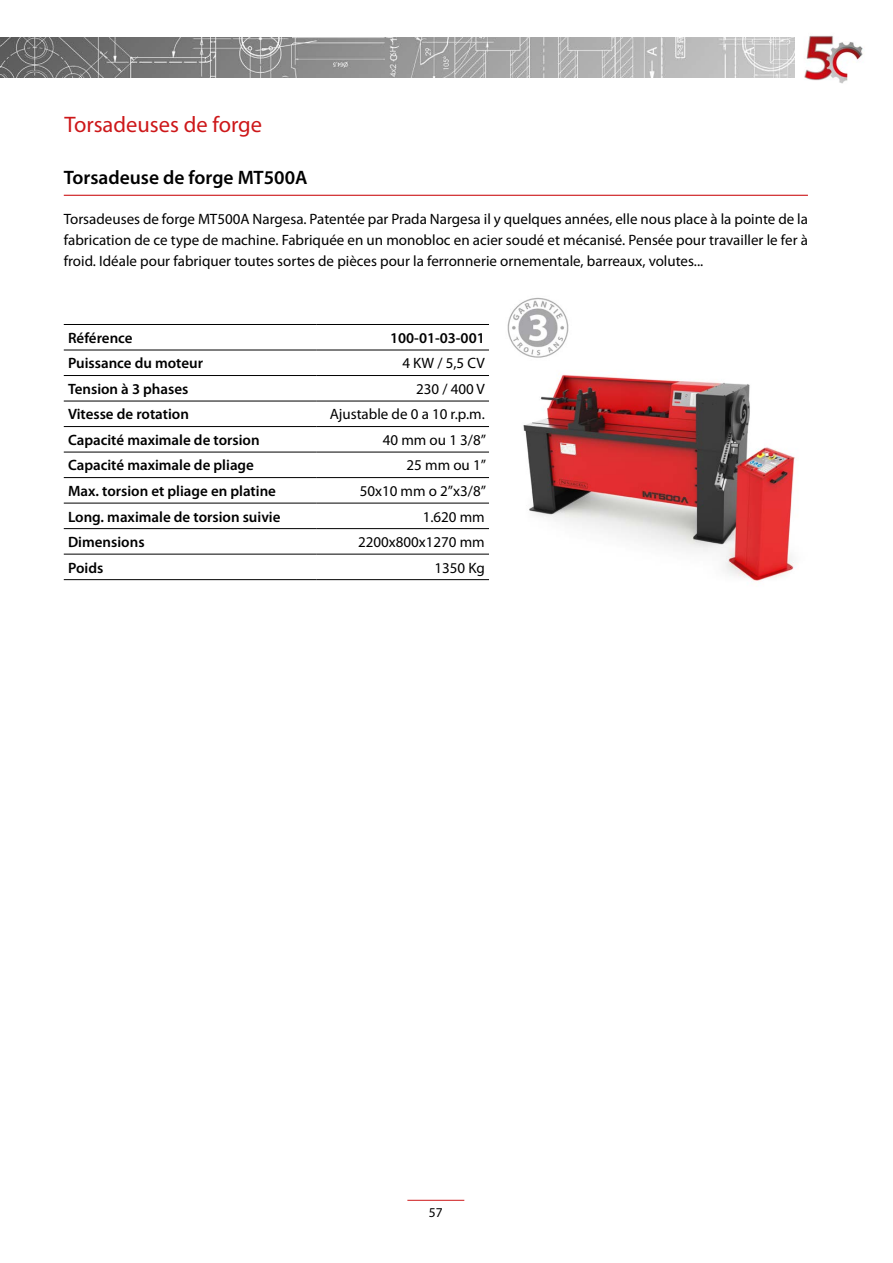
<style>
.page{position:relative;width:893px;height:1263px;background:#fff}
.page>*{position:absolute;margin:0;border:0;box-sizing:border-box;transform-origin:0 0}
.t1{font:22.5px "Myriad Pro";color:#cd1719}
.t2{font:600 19.5px "Myriad Pro";color:#000}
.t3{font:15px/21px "Myriad Pro";color:#000;text-align:justify}
.t4{font:600 15px "Myriad Pro";color:#000}
.t5{font:13.5px "Myriad Pro";color:#000}
</style>
<div class="page">
<img style="left:0;top:38px;width:795px;height:40px">
<img style="left:804px;top:35px;width:59px;height:49px">
<hr style="left:407px;top:1200px;width:57px;height:1px;background:#cd1719">
<img style="left:523px;top:374px;width:272px;height:207px">
<img style="left:507px;top:297px;width:62px;height:61px">
<hr style="left:64px;top:324px;width:253px;height:1px;background:#000">
<hr style="left:317px;top:324px;width:172px;height:1px;background:#000">
<hr style="left:64px;top:350px;width:253px;height:1px;background:#000">
<hr style="left:317px;top:350px;width:172px;height:1px;background:#000">
<hr style="left:64px;top:375px;width:253px;height:1px;background:#000">
<hr style="left:317px;top:375px;width:172px;height:1px;background:#000">
<hr style="left:64px;top:401px;width:253px;height:1px;background:#000">
<hr style="left:317px;top:401px;width:172px;height:1px;background:#000">
<hr style="left:64px;top:426px;width:253px;height:1px;background:#000">
<hr style="left:317px;top:426px;width:172px;height:1px;background:#000">
<hr style="left:64px;top:452px;width:253px;height:1px;background:#000">
<hr style="left:317px;top:452px;width:172px;height:1px;background:#000">
<hr style="left:64px;top:477px;width:253px;height:1px;background:#000">
<hr style="left:317px;top:477px;width:172px;height:1px;background:#000">
<hr style="left:64px;top:503px;width:253px;height:1px;background:#000">
<hr style="left:317px;top:503px;width:172px;height:1px;background:#000">
<hr style="left:64px;top:528px;width:253px;height:1px;background:#000">
<hr style="left:317px;top:528px;width:172px;height:1px;background:#000">
<hr style="left:64px;top:554px;width:253px;height:1px;background:#000">
<hr style="left:317px;top:554px;width:172px;height:1px;background:#000">
<hr style="left:64px;top:579px;width:253px;height:1px;background:#000">
<hr style="left:317px;top:579px;width:172px;height:1px;background:#000">
<hr style="left:64px;top:195px;width:744px;height:1px;background:#cd1719">
<h1 class="t1" style="left:64px;top:110px;width:199px">Torsadeuses de forge</h1>
<h2 class="t2" style="left:64px;top:165px;width:245px">Torsadeuse de forge MT500A</h2>
<p class="t3" style="left:64px;top:208px;width:746px">Torsadeuses de forge MT500A Nargesa. Patentée par Prada Nargesa il y quelques années, elle nous place à la pointe de la fabrication de ce type de machine. Fabriquée en un monobloc en acier soudé et mécanisé. Pensée pour travailler le fer à froid. Idéale pour fabriquer toutes sortes de pièces pour la ferronnerie ornementale, barreaux, volutes...</p>
<p class="t4" style="left:68px;top:328px;width:66px">Référence</p>
<p class="t4" style="left:390px;top:328px;width:96px">100-01-03-001</p>
<p class="t4" style="left:68px;top:354px;width:137px">Puissance du moteur</p>
<p class="t3" style="left:402px;top:353px;width:84px">4 KW / 5,5 CV</p>
<p class="t4" style="left:68px;top:379px;width:122px">Tension à 3 phases</p>
<p class="t3" style="left:416px;top:378px;width:70px">230 / 400 V</p>
<p class="t4" style="left:68px;top:405px;width:122px">Vitesse de rotation</p>
<p class="t3" style="left:330px;top:404px;width:157px">Ajustable de 0 a 10 r.p.m.</p>
<p class="t4" style="left:68px;top:430px;width:193px">Capacité maximale de torsion</p>
<p class="t3" style="left:383px;top:429px;width:105px">40 mm ou 1 3/8”</p>
<p class="t4" style="left:68px;top:456px;width:187px">Capacité maximale de pliage</p>
<p class="t3" style="left:407px;top:455px;width:81px">25 mm ou 1”</p>
<p class="t4" style="left:68px;top:481px;width:210px">Max. torsion et pliage en platine</p>
<p class="t3" style="left:360px;top:480px;width:128px">50x10 mm o 2”x3/8”</p>
<p class="t4" style="left:68px;top:507px;width:214px">Long. maximale de torsion suivie</p>
<p class="t3" style="left:423px;top:506px;width:64px">1.620 mm</p>
<p class="t4" style="left:68px;top:532px;width:78px">Dimensions</p>
<p class="t3" style="left:358px;top:531px;width:128px">2200x800x1270 mm</p>
<p class="t4" style="left:68px;top:558px;width:37px">Poids</p>
<p class="t3" style="left:434px;top:557px;width:52px">1350 Kg</p>
<p class="t5" style="left:429px;top:1204px;width:15px">57</p>
</div>
